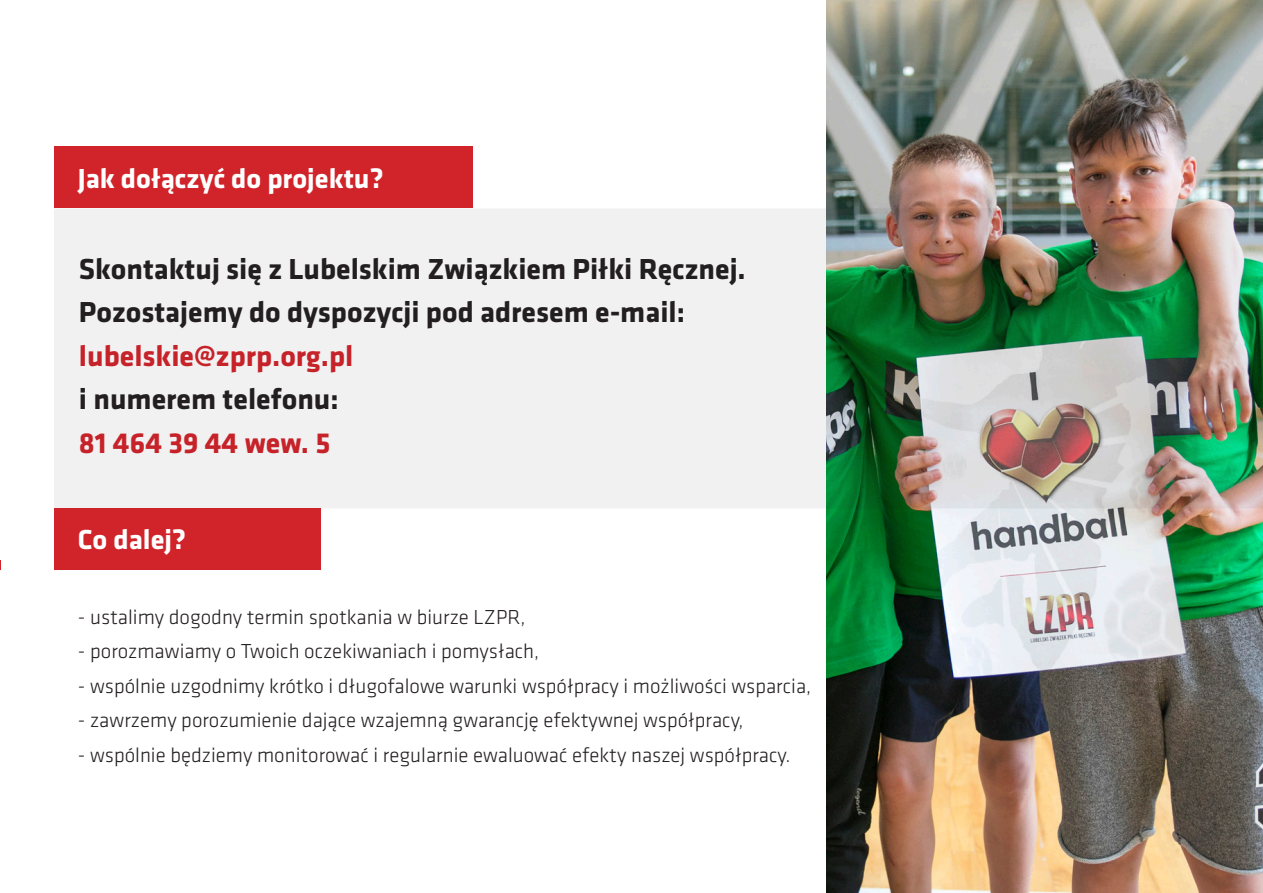
<style>
.page{position:relative;width:1263px;height:893px;background:#fff}
.page>*{position:absolute;margin:0;border:0;box-sizing:border-box;transform-origin:0 0}
.t1{font:700 30px "Klavika";color:#231f20}
.t2{font:700 30px "Klavika";color:#d1232a}
.t3{font:700 28.5px "Klavika";color:#fff}
.t4{font:300 21px "Klavika";color:#231f20}
</style>
<div class="page">
<div style="left:54px;top:147px;width:418px;height:61px;background:#d1232a"></div>
<div style="left:54px;top:508px;width:266px;height:62px;background:#d1232a"></div>
<img style="left:826px;top:0;width:437px;height:893px">
<img style="left:54px;top:208px;width:1209px;height:300px">
<p class="t3" style="left:78px;top:163px;width:307px">Jak dołączyć do projektu?</p>
<p class="t1" style="left:79px;top:253px;width:668px">Skontaktuj się z Lubelskim Związkiem Piłki Ręcznej.</p>
<p class="t1" style="left:79px;top:296px;width:608px">Pozostajemy do dyspozycji pod adresem e-mail:</p>
<p class="t2" style="left:79px;top:340px;width:276px">lubelskie@zprp.org.pl</p>
<p class="t1" style="left:79px;top:383px;width:261px">i numerem telefonu:</p>
<p class="t2" style="left:79px;top:427px;width:253px">81 464 39 44 wew. 5</p>
<p class="t3" style="left:78px;top:524px;width:110px">Co dalej?</p>
<p class="t4" style="left:78px;top:605px;width:449px">- ustalimy dogodny termin spotkania w biurze LZPR,</p>
<p class="t4" style="left:78px;top:640px;width:463px">- porozmawiamy o Twoich oczekiwaniach i pomysłach,</p>
<p class="t4" style="left:78px;top:674px;width:735px">- wspólnie uzgodnimy krótko i długofalowe warunki współpracy i możliwości wsparcia,</p>
<p class="t4" style="left:78px;top:709px;width:667px">- zawrzemy porozumienie dające wzajemną gwarancję efektywnej współpracy,</p>
<p class="t4" style="left:78px;top:743px;width:714px">- wspólnie będziemy monitorować i regularnie ewaluować efekty naszej współpracy.</p>
</div>
